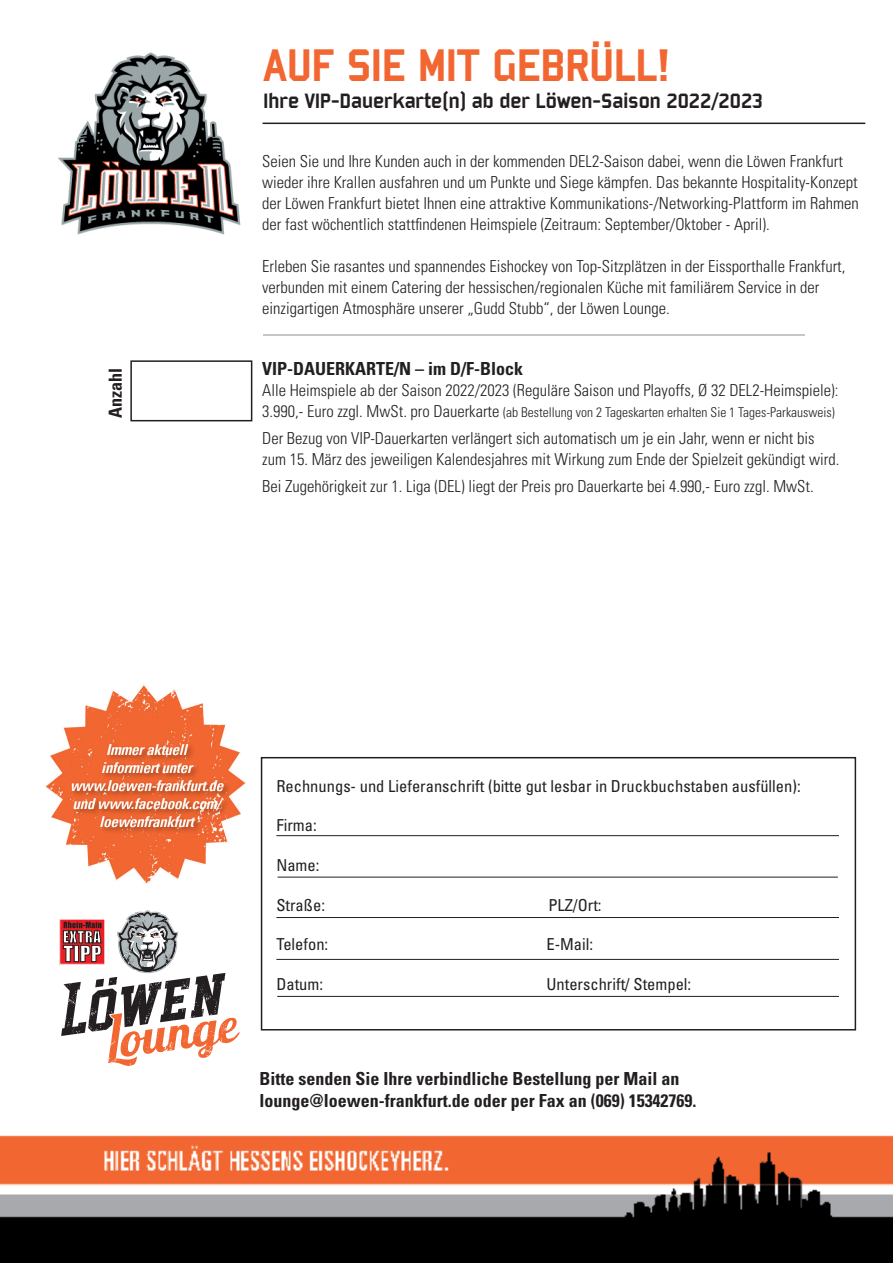
<style>
.page{position:relative;width:893px;height:1263px;background:#fff}
.page>*{position:absolute;margin:0;border:0;box-sizing:border-box;transform-origin:0 0}
.t1{font:49.5px "Bombardier";color:#f26631}
.t2{font:22.5px "Bombardier";color:#231f20}
.t3{font:700 condensed 18px/21.6px "Univers LT";color:#231f20}
.t4{font:300 condensed 16.5px/21px "Univers LT";color:#231f20}
.t5{font:condensed 16.5px "Univers LT";color:#231f20}
.t6{font:300 condensed 13.5px "Univers LT";color:#231f20}
.s1{font-size:16.5px}
</style>
<div class="page">
<img style="left:58px;top:52px;width:183px;height:183px">
<hr style="left:264px;top:334px;width:541px;height:2px;background:#c5c6c8">
<hr style="left:263px;top:123px;width:602px;height:1px;background:#231f20">
<div style="left:261px;top:757px;width:595px;height:273px;border:2px solid #231f20"></div>
<hr style="left:276px;top:835px;width:563px;height:1px;background:#231f20">
<hr style="left:278px;top:877px;width:560px;height:1px;background:#231f20">
<hr style="left:276px;top:917px;width:563px;height:1px;background:#231f20">
<hr style="left:276px;top:959px;width:563px;height:1px;background:#231f20">
<hr style="left:277px;top:996px;width:562px;height:1px;background:#231f20">
<div style="left:130px;top:360px;width:122px;height:61px;border:2px solid #231f20"></div>
<svg style="left:61px;top:910px;width:179px;height:156px"></svg>
<img style="left:0;top:1135px;width:893px;height:128px">
<img style="left:46px;top:685px;width:200px;height:199px">
<p class="t3" style="left:104px;top:418px;width:52px;rotate:-90deg">Anzahl</p>
<h1 class="t1" style="left:264px;top:38px;width:407px">AUF SIE MIT GEBRÜLL!</h1>
<h2 class="t2" style="left:264px;top:88px;width:501px">Ihre VIP-Dauerkarte(n) ab der Löwen-Saison 2022/2023</h2>
<p class="t4" style="left:262px;top:151px;width:598px">Seien Sie und Ihre Kunden auch in der kommenden DEL2-Saison dabei, wenn die Löwen Frankfurt wieder ihre Krallen ausfahren und um Punkte und Siege kämpfen. Das bekannte Hospitality-Konzept der Löwen Frankfurt bietet Ihnen eine attraktive Kommunikations-/Networking-Plattform im Rahmen der fast wöchentlich stattfindenen Heimspiele (Zeitraum: September/Oktober - April).</p>
<p class="t4" style="left:262px;top:256px;width:585px">Erleben Sie rasantes und spannendes Eishockey von Top-Sitzplätzen in der Eissporthalle Frankfurt, verbunden mit einem Catering der hessischen/regionalen Küche mit familiärem Service in der einzigartigen Atmosphäre unserer „Gudd Stubb“, der Löwen Lounge.</p>
<p class="t3" style="left:262px;top:358px;width:263px">VIP-DAUERKARTE/N – im D/F-Block</p>
<p class="t4" style="left:262px;top:380px;width:578px">Alle Heimspiele ab der Saison 2022/2023 (Reguläre Saison und Playoffs, Ø 32 DEL2-Heimspiele):</p>
<p class="t6" style="left:262px;top:404px;width:574px"><span class="s1">3.990,- Euro zzgl. MwSt. pro Dauerkarte</span> (ab Bestellung von 2 Tageskarten erhalten Sie 1 Tages-Parkausweis)</p>
<p class="t4" style="left:262px;top:428px;width:579px">Der Bezug von VIP-Dauerkarten verlängert sich automatisch um je ein Jahr, wenn er nicht bis zum 15. März des jeweiligen Kalendesjahres mit Wirkung zum Ende der Spielzeit gekündigt wird.</p>
<p class="t4" style="left:262px;top:476px;width:553px">Bei Zugehörigkeit zur 1. Liga (DEL) liegt der Preis pro Dauerkarte bei 4.990,- Euro zzgl. MwSt.</p>
<p class="t5" style="left:276px;top:775px;width:526px">Rechnungs- und Lieferanschrift (bitte gut lesbar in Druckbuchstaben ausfüllen):</p>
<p class="t5" style="left:276px;top:815px;width:42px">Firma:</p>
<p class="t5" style="left:276px;top:855px;width:45px">Name:</p>
<p class="t5" style="left:276px;top:894px;width:50px">Straße:</p>
<p class="t5" style="left:548px;top:894px;width:55px">PLZ/Ort:</p>
<p class="t5" style="left:276px;top:934px;width:53px">Telefon:</p>
<p class="t5" style="left:546px;top:934px;width:48px">E-Mail:</p>
<p class="t5" style="left:276px;top:973px;width:48px">Datum:</p>
<p class="t5" style="left:546px;top:973px;width:146px">Unterschrift/ Stempel:</p>
<p class="t3" style="left:259px;top:1068px;width:439px">Bitte senden Sie Ihre verbindliche Bestellung per Mail an lounge@loewen-frankfurt.de oder per Fax an (069) 15342769.</p>
</div>
